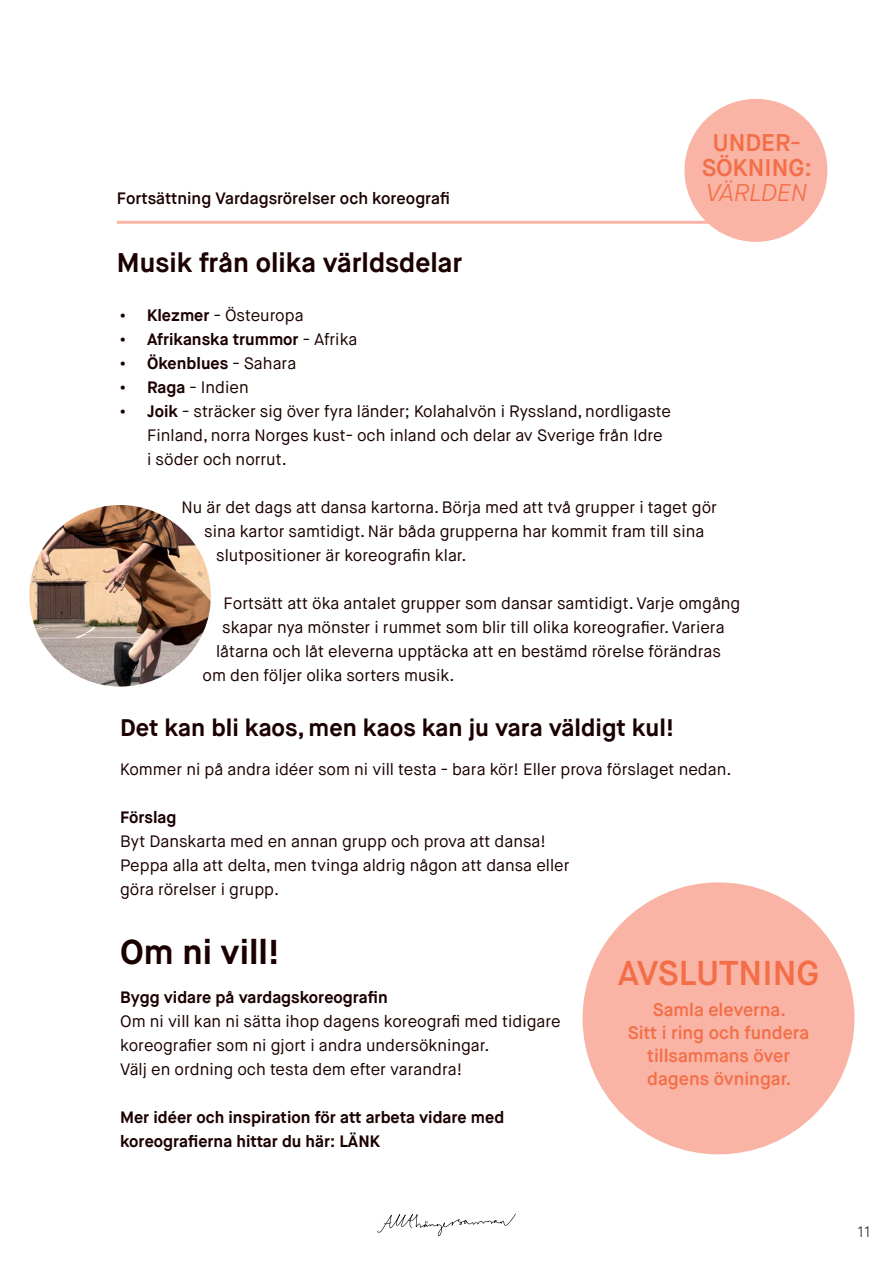
<style>
.page{position:relative;width:893px;height:1263px;background:#fff}
.page>*{position:absolute;margin:0;border:0;box-sizing:border-box;transform-origin:0 0}
.t1{font:700 34.5px "Maison Neue";color:#1b0000}
.t2{font:600 34.35px "Maison Neue";color:#f36e47}
.t3{font:700 27px "Maison Neue";color:#1b0000}
.t4{font:600 24.15px/24.6px "Maison Neue";color:#f36e47;text-align:center}
.t5{font:italic 300 24.15px "Maison Neue";color:#f36e47}
.t6{font:700 24px "Maison Neue";color:#1b0000}
.t7{font:600 18.15px/23px "Maison Neue";color:#f36e47;text-align:center}
.t8{font:16.5px/24px "Maison Neue";color:#1b0000}
.t9{font:700 16.5px/24px "Maison Neue";color:#1b0000}
.t10{font:600 16.5px "Maison Neue";color:#1b0000}
.t11{font:300 15px "Maison Neue";color:#231f20}
.s1{font-weight:700}
.s2{font-weight:400}
</style>
<div class="page">
<svg style="left:377px;top:1213px;width:139px;height:23px"></svg>
<hr style="left:117px;top:221px;width:675px;height:3px;background:#f9b4a6">
<div style="left:684px;top:99px;width:143px;height:143px;background:#f9b4a6;border-radius:50%"></div>
<div style="left:583px;top:882px;width:271px;height:272px;background:#f9b4a6;border-radius:50%"></div>
<img style="left:29px;top:505px;width:182px;height:181px;border-radius:91px">
<p class="t10" style="left:117px;top:188px;width:335px">Fortsättning Vardagsrörelser och koreografi</p>
<p class="t3" style="left:117px;top:245px;width:347px">Musik från olika världsdelar</p>
<h3 class="t4" style="left:702px;top:131px;width:112px">UNDER-<br>SÖKNING:</h3>
<h3 class="t5" style="left:706px;top:177px;width:103px">VÄRLDEN</h3>
<p class="t8" style="left:120px;top:303px;width:185px"><span class="s1">• Klezmer</span> - Östeuropa</p>
<p class="t9" style="left:120px;top:327px;width:239px">• Afrikanska trummor <span class="s2">- Afrika</span></p>
<p class="t9" style="left:120px;top:351px;width:178px">• Ökenblues <span class="s2">- Sahara</span></p>
<p class="t8" style="left:120px;top:375px;width:130px"><span class="s1">• Raga</span> - Indien</p>
<p class="t8" style="left:147px;top:399px;width:525px;text-indent:-27px"><span class="s1">• Joik</span> - sträcker sig över fyra länder; Kolahalvön i Ryssland, nordligaste<br>Finland, norra Norges kust- och inland och delar av Sverige från Idre i söder och norrut.</p>
<p class="t8" style="left:182px;top:495px;width:537px">Nu är det dags att dansa kartorna. Börja med att två grupper i taget gör</p>
<p class="t8" style="left:204px;top:519px;width:502px">sina kartor samtidigt. När båda grupperna har kommit fram till sina</p>
<p class="t8" style="left:216px;top:543px;width:252px">slutpositioner är koreografin klar.</p>
<p class="t8" style="left:224px;top:591px;width:518px">Fortsätt att öka antalet grupper som dansar samtidigt. Varje omgång</p>
<p class="t8" style="left:222px;top:615px;width:504px">skapar nya mönster i rummet som blir till olika koreografier. Variera</p>
<p class="t8" style="left:216px;top:639px;width:506px">låtarna och låt eleverna upptäcka att en bestämd rörelse förändras</p>
<p class="t8" style="left:203px;top:663px;width:253px">om den följer olika sorters musik.</p>
<p class="t6" style="left:120px;top:713px;width:555px">Det kan bli kaos, men kaos kan ju vara väldigt kul!</p>
<p class="t8" style="left:120px;top:758px;width:613px">Kommer ni på andra idéer som ni vill testa - bara kör! Eller prova förslaget nedan.</p>
<p class="t9" style="left:120px;top:806px;width:58px">Förslag</p>
<p class="t8" style="left:120px;top:830px;width:427px">Byt Danskarta med en annan grupp och prova att dansa!</p>
<p class="t8" style="left:120px;top:854px;width:451px">Peppa alla att delta, men tvinga aldrig någon att dansa eller göra rörelser i grupp.</p>
<p class="t1" style="left:120px;top:930px;width:161px">Om ni vill!</p>
<p class="t9" style="left:120px;top:986px;width:269px">Bygg vidare på vardagskoreografin</p>
<p class="t8" style="left:120px;top:1010px;width:442px">Om ni vill kan ni sätta ihop dagens koreografi med tidigare koreografier som ni gjort i andra undersökningar.<br>Välj en ordning och testa dem efter varandra!</p>
<p class="t9" style="left:120px;top:1106px;width:386px">Mer idéer och inspiration för att arbeta vidare med koreografierna hittar du här: LÄNK</p>
<p class="t2" style="left:618px;top:951px;width:203px">AVSLUTNING</p>
<p class="t7" style="left:628px;top:998px;width:183px">Samla eleverna.<br>Sitt i ring och fundera tillsammans över dagens övningar.</p>
<p class="t11" style="left:857px;top:1222px;width:15px">11</p>
</div>
